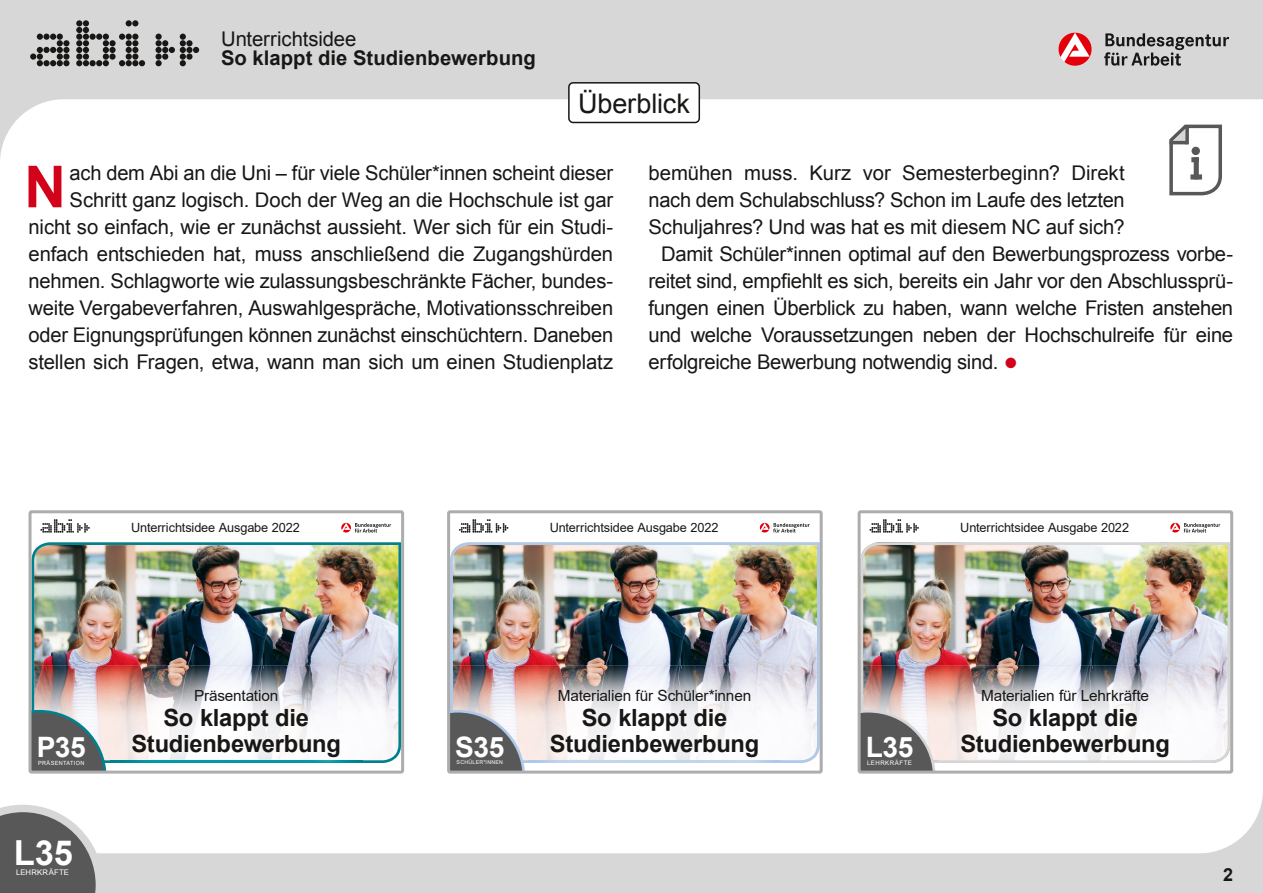
<style>
.page{position:relative;width:1263px;height:893px;background:#d7d7d7}
.page>*{position:absolute;margin:0;border:0;box-sizing:border-box;transform-origin:0 0}
.p_Initial_13_5{font:700 57.9px "Arial";color:#d2021b}
.t1{font:700 34.5px "Arial";color:#fff}
.t2{font:700 28.05px "Arial";letter-spacing:-.02em;color:#fff}
.t3{font:27px "Arial";letter-spacing:-.005em;color:#181716}
.t4{font:700 23.7px/26px "Arial";letter-spacing:-.01em;color:#181716;text-align:center}
.p_Initial_13_5-2{font:20.25px/27px "Arial";letter-spacing:-.01em;color:#181716;text-align:right}
.p_13_5{font:20.25px/27px "Arial";letter-spacing:-.015em;color:#181716;text-align:justify}
.t5{font:700 20.25px "Arial";color:#181716}
.t6{font:700 18px "Arial";color:#181716}
.t7{font:15.3px "Arial";letter-spacing:-.01em;color:#181716}
.t8{font:12.75px "Arial";letter-spacing:-.01em;color:#181716}
.t9{font:7.65px "Arial";letter-spacing:.03em;color:#fff}
.t10{font:6.15px "Arial";letter-spacing:.08em;color:#fff}
.t11{font:5.7px "Arial";letter-spacing:.07em;color:#fff;scale:.96 1}
.t12{font:5.7px "Arial";letter-spacing:.015em;color:#fff}
.t13{font:5.25px "Arial";letter-spacing:.05em;color:#fff}
.s1{font-size:42px;color:#d2021b}
</style>
<div class="page">
<svg style="left:30px;top:34px;width:40px;height:32px"></svg>
<svg style="left:76px;top:20px;width:69px;height:46px"></svg>
<svg style="left:155px;top:34px;width:44px;height:32px"></svg>
<svg style="left:1104px;top:33px;width:125px;height:33px"></svg>
<svg style="left:1058px;top:33px;width:33px;height:33px"></svg>
<div style="left:0;top:99px;width:1263px;height:754px;background:#fff"></div>
<svg style="left:0;top:805px;width:103px;height:88px;background:#808080"></svg>
<div style="left:569px;top:83px;width:130px;height:39px;background:#fff;border-radius:4px"></div>
<div style="left:568px;top:82px;width:132px;height:41px;border:2px solid #181716;border-radius:4px"></div>
<svg style="left:1166px;top:123px;width:58px;height:74px;background:#dedede"></svg>
<hr style="left:1169px;top:141px;width:18px;height:3px;background:#585858">
<svg style="left:1185px;top:125px;width:4px;height:19px"></svg>
<div style="left:1190px;top:174px;width:12px;height:6px;background:#585858"></div>
<div style="left:1191px;top:157px;width:8px;height:5px;background:#585858"></div>
<div style="left:1194px;top:157px;width:5px;height:22px;background:#585858"></div>
<div style="left:1191px;top:147px;width:9px;height:8px;background:#585858;border-radius:50%"></div>
<div style="left:30px;top:512px;width:373px;height:260px;background:#fff;border-radius:2px"></div>
<svg style="left:341px;top:523px;width:50px;height:9px"></svg>
<svg style="left:40px;top:519px;width:50px;height:14px"></svg>
<img style="left:33px;top:542px;width:367px;height:221px">
<svg style="left:33px;top:710px;width:74px;height:60px;background:#757b7c"></svg>
<img style="left:110px;top:667px;width:252px;height:96px">
<div style="left:29px;top:510px;width:375px;height:264px;border:3px solid #adadad;border-radius:2px"></div>
<div style="left:449px;top:512px;width:372px;height:260px;background:#fff;border-radius:2px"></div>
<svg style="left:760px;top:523px;width:50px;height:9px"></svg>
<svg style="left:459px;top:519px;width:49px;height:14px"></svg>
<img style="left:451px;top:542px;width:368px;height:221px">
<svg style="left:451px;top:710px;width:74px;height:60px;background:#7f7f81"></svg>
<img style="left:528px;top:667px;width:253px;height:96px">
<div style="left:447px;top:510px;width:376px;height:264px;border:3px solid #adadad;border-radius:2px"></div>
<div style="left:859px;top:512px;width:373px;height:260px;background:#fff;border-radius:2px"></div>
<svg style="left:1170px;top:523px;width:50px;height:9px"></svg>
<img style="left:937px;top:542px;width:292px;height:221px">
<img style="left:862px;top:519px;width:75px;height:251px">
<div style="left:858px;top:510px;width:375px;height:264px;border:3px solid #adadad;border-radius:2px"></div>
<p class="p_Initial_13_5-2" style="left:221px;top:26px;width:137px">Unterrichtsidee</p>
<p class="t5" style="left:221px;top:45px;width:316px">So klappt die Studienbewerbung</p>
<h1 class="t3" style="left:578px;top:86px;width:113px">Überblick</h1>
<p class="p_Initial_13_5-2" style="left:29px;top:160px;width:586px">ach dem Abi an die Uni – für viele Schüler*innen scheint dieser Schritt ganz logisch. Doch der Weg an die Hochschule ist gar nicht so einfach, wie er zunächst aussieht. Wer sich für ein Studi&shy;enfach entschieden hat, muss anschließend die Zugangshürden nehmen. Schlagworte wie zulassungsbeschränkte Fächer, bundes&shy;weite Vergabeverfahren, Auswahlgespräche, Motivationsschreiben oder Eignungsprüfungen können zunächst einschüchtern. Daneben stellen sich Fragen, etwa, wann man sich um einen Studienplatz</p>
<p class="p_Initial_13_5-2" style="left:648px;top:160px;width:478px;text-align:justify">bemühen muss. Kurz vor Semesterbeginn? Direkt nach dem Schulabschluss? Schon im Laufe des letzten Schuljahres? Und was hat es mit diesem NC auf sich?</p>
<p class="p_Initial_13_5" style="left:24px;top:149px;width:43px">N</p>
<p class="p_13_5" style="left:648px;top:241px;width:586px;text-indent:13px">Damit Schüler*innen optimal auf den Bewerbungsprozess vorbe&shy;reitet sind, empfiehlt es sich, bereits ein Jahr vor den Abschlussprü&shy;fungen einen Überblick zu haben, wann welche Fristen anstehen und welche Voraussetzungen neben der Hochschulreife für eine erfolgreiche Bewerbung notwendig sind. <span class="s1">•</span></p>
<p class="t8" style="left:131px;top:519px;width:170px">Unterrichtsidee Ausgabe 2022</p>
<p class="t2" style="left:37px;top:727px;width:50px">P35</p>
<p class="t11" style="left:38px;top:759px;width:50px">PRÄSENTATION</p>
<h2 class="t1" style="left:14px;top:830px;width:61px">L35</h2>
<p class="t9" style="left:16px;top:867px;width:55px">LEHRKRÄFTE</p>
<p class="t7" style="left:194px;top:685px;width:86px">Präsentation</p>
<p class="t4" style="left:131px;top:705px;width:211px">So klappt die<br>Studienbewerbung</p>
<p class="t8" style="left:550px;top:519px;width:170px">Unterrichtsidee Ausgabe 2022</p>
<p class="t2" style="left:455px;top:727px;width:51px">S 5</p>
<p class="t13" style="left:457px;top:758px;width:48px">SCHÜLER*INNEN</p>
<p class="t12" style="left:457px;top:759px;width:45px">PRÄSENTATION</p>
<p class="t2" style="left:455px;top:727px;width:49px">P31</p>
<p class="t7" style="left:558px;top:685px;width:195px">Materialien für Schüler*innen</p>
<p class="t4" style="left:550px;top:705px;width:211px">So klappt die<br>Studienbewerbung</p>
<p class="t8" style="left:960px;top:519px;width:170px">Unterrichtsidee Ausgabe 2022</p>
<p class="t2" style="left:866px;top:727px;width:49px">L35</p>
<p class="t10" style="left:867px;top:758px;width:46px">LEHRKRÄFTE</p>
<p class="t7" style="left:981px;top:685px;width:169px">Materialien für Lehr kräfte</p>
<p class="t4" style="left:960px;top:705px;width:211px">So klappt die<br>Studienbewerbung</p>
<p class="t6" style="left:1223px;top:862px;width:12px">2</p>
</div>
